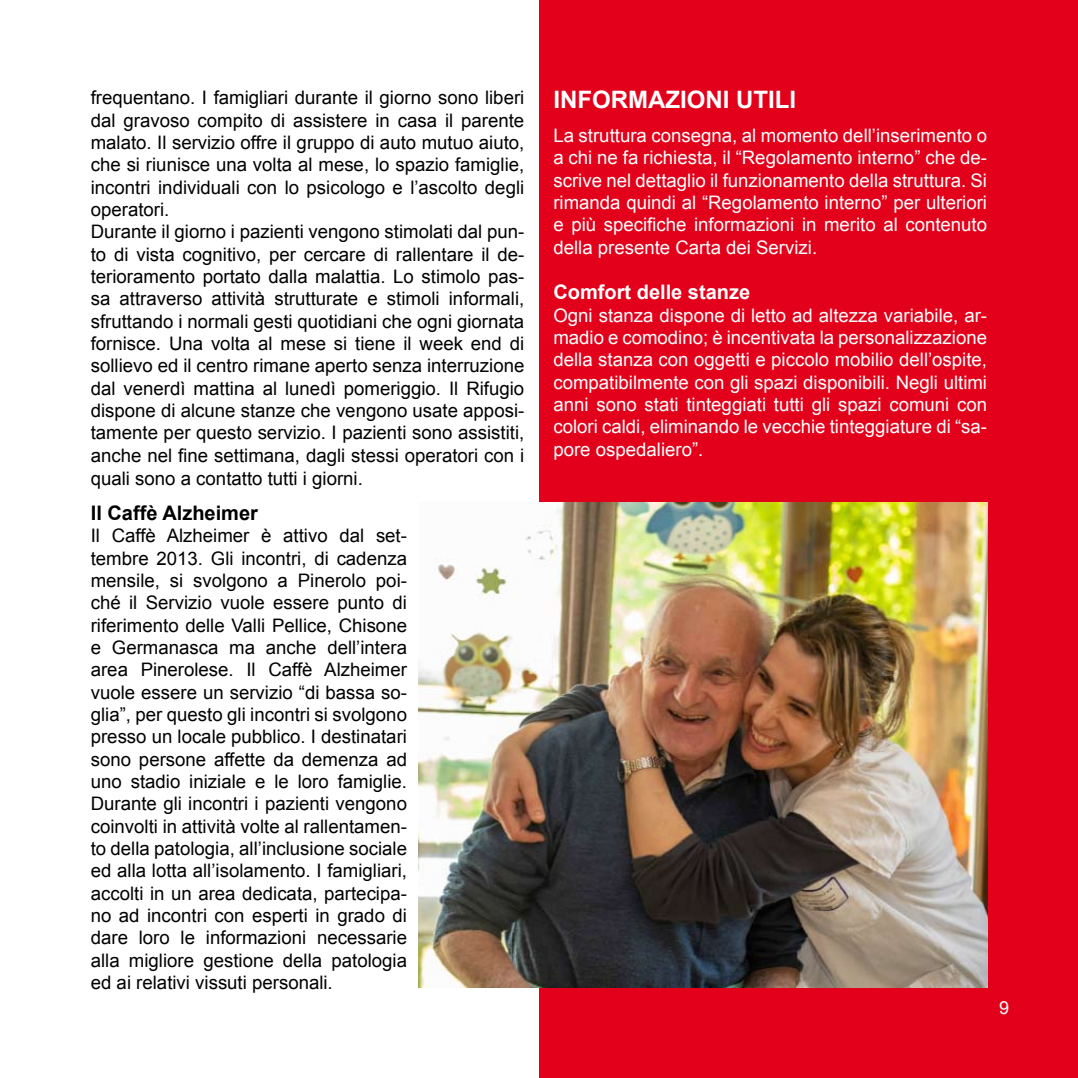
<style>
.page{position:relative;width:1078px;height:1078px;background:#fff}
.page>*{position:absolute;margin:0;border:0;box-sizing:border-box;transform-origin:0 0}
.t1{font:700 24px "Arial";color:#fff}
.t2{font:700 20px "Arial";color:#fff}
.t3{font:700 20px "Arial";color:#000}
.t4{font:18.6px/22.4px "Arial";color:#000}
.t5{font:18.6px/22.4px "Arial";color:#fff;text-align:justify}
.t6{font:18px "Arial";color:#fff}
</style>
<div class="page">
<div style="left:539px;top:0;width:538px;height:1077px;background:#e2001a"></div>
<img style="left:418px;top:502px;width:568px;height:484px">
<p class="t4" style="left:91px;top:87px;width:435px">frequentano. I famigliari durante il giorno sono liberi dal gravoso compito di assistere in casa il parente malato. Il servizio offre il gruppo di auto mutuo aiuto, che si riunisce una volta al mese, lo spazio famiglie, incontri individuali con lo psicologo e l’ascolto degli operatori.<br>Durante il giorno i pazienti vengono stimolati dal pun&shy;to di vista cognitivo, per cercare di rallentare il de&shy;terioramento portato dalla malattia. Lo stimolo pas&shy;sa attraverso attività strutturate e stimoli informali, sfruttando i normali gesti quotidiani che ogni giornata fornisce. Una volta al mese si tiene il week end di sollievo ed il centro rimane aperto senza interruzione dal venerdì mattina al lunedì pomeriggio. Il Rifugio dispone di alcune stanze che vengono usate apposi&shy;tamente per questo servizio. I pazienti sono assistiti, anche nel fine settimana, dagli stessi operatori con i quali sono a contatto tutti i giorni.</p>
<p class="t3" style="left:91px;top:499px;width:169px">Il Caffè Alzheimer</p>
<p class="t4" style="left:91px;top:524px;width:318px;text-align:justify">Il Caffè Alzheimer è attivo dal set&shy;tembre 2013. Gli incontri, di cadenza mensile, si svolgono a Pinerolo poi&shy;ché il Servizio vuole essere punto di riferimento delle Valli Pellice, Chisone e Germanasca ma anche dell’intera area Pinerolese. Il Caffè Alzheimer vuole essere un servizio “di bassa so&shy;glia”, per questo gli incontri si svolgono presso un locale pubblico. I destinatari sono persone affette da demenza ad uno stadio iniziale e le loro famiglie.<br>Durante gli incontri i pazienti vengono coinvolti in attività volte al rallentamen&shy;to della patologia, all’inclusione sociale ed alla lotta all’isolamento. I famigliari, accolti in un area dedicata, partecipa&shy;no ad incontri con esperti in grado di dare loro le informazioni necessarie alla migliore gestione della patologia ed ai relativi vissuti personali.</p>
<p class="t1" style="left:553px;top:84px;width:244px">INFORMAZIONI UTILI</p>
<p class="t5" style="left:553px;top:124px;width:435px">La struttura consegna, al momento dell’inserimento o a chi ne fa richiesta, il “Regolamento interno” che de&shy;scrive nel dettaglio il funzionamento della struttura. Si rimanda quindi al “Regolamento interno” per ulteriori e più specifiche informazioni in merito al contenuto della presente Carta dei Servizi.</p>
<p class="t2" style="left:553px;top:279px;width:198px">Comfort delle stanze</p>
<p class="t5" style="left:553px;top:304px;width:435px">Ogni stanza dispone di letto ad altezza variabile, ar&shy;madio e comodino; è incentivata la personalizzazione della stanza con oggetti e piccolo mobilio dell’ospite, compatibilmente con gli spazi disponibili. Negli ultimi anni sono stati tinteggiati tutti gli spazi comuni con colori caldi, eliminando le vecchie tinteggiature di “sa&shy;pore ospedaliero”.</p>
<p class="t6" style="left:998px;top:995px;width:12px">9</p>
</div>
